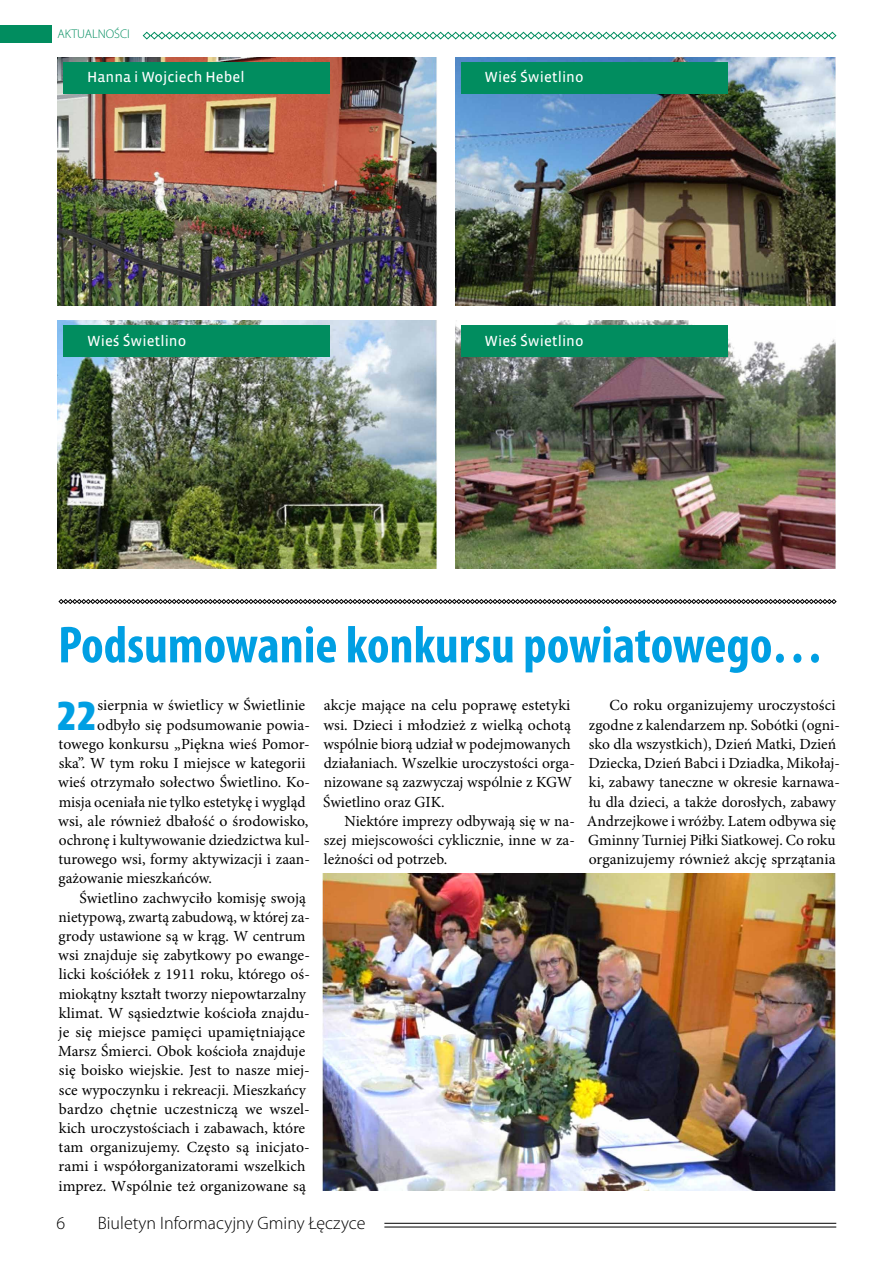
<style>
.page{position:relative;width:893px;height:1263px;background:#fff}
.page>*{position:absolute;margin:0;border:0;box-sizing:border-box;transform-origin:0 0}
.t1{font:700 condensed 52.5px "Myriad Pro";color:#009fe3}
.t2{font:700 condensed 40.95px "Bernino Sans";color:#009fe3}
.t3{font:300 18px "Myriad Pro";color:#000}
.t4{font:15.45px/19.2px "Minion Pro";color:#000}
.t5{font:15px "Vista Sans OTCE";color:#fff}
.t6{font:300 12.6px "Myriad Pro";color:#018d5f}
</style>
<div class="page">
<hr style="left:384px;top:1223px;width:452px;height:1px;background:#000">
<hr style="left:384px;top:1227px;width:452px;height:1px;background:#000">
<img style="left:57px;top:58px;width:380px;height:248px">
<img style="left:57px;top:320px;width:380px;height:248px">
<img style="left:455px;top:58px;width:381px;height:248px">
<img style="left:455px;top:320px;width:381px;height:248px">
<img style="left:322px;top:874px;width:514px;height:317px">
<svg style="left:59px;top:599px;width:778px;height:5px"></svg>
<div style="left:0;top:26px;width:51px;height:17px;background:#018d5f"></div>
<svg style="left:142px;top:31px;width:695px;height:9px"></svg>
<div style="left:64px;top:62px;width:266px;height:32px;background:#018d5f"></div>
<div style="left:461px;top:62px;width:266px;height:32px;background:#018d5f"></div>
<div style="left:64px;top:326px;width:266px;height:31px;background:#018d5f"></div>
<div style="left:461px;top:326px;width:266px;height:31px;background:#018d5f"></div>
<p class="t6" style="left:57px;top:27px;width:74px">AKTUALNOŚCI</p>
<p class="t5" style="left:87px;top:69px;width:159px">Hanna i Wojciech Hebel</p>
<p class="t5" style="left:484px;top:69px;width:101px">Wieś Świetlino</p>
<p class="t5" style="left:87px;top:332px;width:101px">Wieś Świetlino</p>
<p class="t5" style="left:484px;top:332px;width:101px">Wieś Świetlino</p>
<h1 class="t1" style="left:58px;top:616px;width:767px">Podsumowanie konkursu powiatowego…</h1>
<h2 class="t2" style="left:56px;top:690px;width:42px">22</h2>
<p class="t4" style="left:97px;top:696px;width:209px">sierpnia w świetlicy w Świetlinie</p>
<p class="t4" style="left:323px;top:696px;width:253px">akcje mające na celu poprawę estetyki wsi. Dzieci i młodzież z wielką ochotą wspólnie biorą udział w podejmowanych działaniach. Wszelkie uroczystości orga&shy;nizowane są zazwyczaj wspólnie z KGW Świetlino oraz GIK.</p>
<p class="t4" style="left:324px;top:812px;width:252px;text-align:justify;text-indent:21px">Niektóre imprezy odbywają się w na&shy;szej miejscowości cyklicznie, inne w za&shy;leżności od potrzeb.</p>
<p class="t4" style="left:587px;top:696px;width:255px;text-indent:23px">Co roku organizujemy uroczystości zgodne z kalendarzem np. Sobótki (ogni&shy;sko dla wszystkich), Dzień Matki, Dzień Dziecka, Dzień Babci i Dziadka, Mikołaj&shy;ki, zabawy taneczne w okresie karnawa&shy;łu dla dzieci, a także dorosłych, zabawy Andrzejkowe i wróżby. Latem odbywa się Gminny Turniej Piłki Siatkowej. Co roku organizujemy również akcję sprzątania</p>
<p class="t4" style="left:97px;top:716px;width:214px">odbyło się podsumowanie powia-</p>
<p class="t4" style="left:59px;top:735px;width:253px">towego konkursu „Piękna wieś Pomor-</p>
<p class="t4" style="left:59px;top:754px;width:248px">ska”. W tym roku I miejsce w kategorii</p>
<p class="t4" style="left:58px;top:773px;width:253px">wieś otrzymało sołectwo Świetlino. Ko-</p>
<p class="t4" style="left:59px;top:792px;width:248px">misja oceniała nie tylko estetykę i wygląd</p>
<p class="t4" style="left:58px;top:812px;width:252px">wsi, ale również dbałość o środowisko,</p>
<p class="t4" style="left:59px;top:831px;width:253px">ochronę i kultywowanie dziedzictwa kul-</p>
<p class="t4" style="left:59px;top:850px;width:253px">turowego wsi, formy aktywizacji i zaan-</p>
<p class="t4" style="left:59px;top:869px;width:155px">gażowanie mieszkańców.</p>
<p class="t4" style="left:79px;top:888px;width:228px">Świetlino zachwyciło komisję swoją</p>
<p class="t4" style="left:59px;top:908px;width:253px">nietypową, zwartą zabudową, w której za-</p>
<p class="t4" style="left:59px;top:927px;width:248px">grody ustawione są w krąg. W centrum</p>
<p class="t4" style="left:58px;top:946px;width:253px">wsi znajduje się zabytkowy po ewange-</p>
<p class="t4" style="left:59px;top:965px;width:253px">licki kościółek z 1911 roku, którego oś-</p>
<p class="t4" style="left:59px;top:984px;width:249px">miokątny kształt tworzy niepowtarzalny</p>
<p class="t4" style="left:59px;top:1004px;width:253px">klimat. W sąsiedztwie kościoła znajdu-</p>
<p class="t4" style="left:59px;top:1023px;width:248px">je się miejsce pamięci upamiętniające</p>
<p class="t4" style="left:58px;top:1042px;width:249px">Marsz Śmierci. Obok kościoła znajduje</p>
<p class="t4" style="left:59px;top:1061px;width:253px">się boisko wiejskie. Jest to nasze miej-</p>
<p class="t4" style="left:59px;top:1080px;width:249px">sce wypoczynku i rekreacji. Mieszkańcy</p>
<p class="t4" style="left:59px;top:1100px;width:253px">bardzo chętnie uczestniczą we wszel-</p>
<p class="t4" style="left:59px;top:1119px;width:248px">kich uroczystościach i zabawach, które</p>
<p class="t4" style="left:59px;top:1138px;width:253px">tam organizujemy. Często są inicjato-</p>
<p class="t4" style="left:59px;top:1157px;width:248px">rami i współorganizatorami wszelkich</p>
<p class="t4" style="left:59px;top:1176px;width:249px">imprez. Wspólnie też organizowane są</p>
<p class="t3" style="left:56px;top:1213px;width:10px">6</p>
<p class="t3" style="left:98px;top:1213px;width:269px">Biuletyn Informacyjny Gminy Łęczyce</p>
</div>
